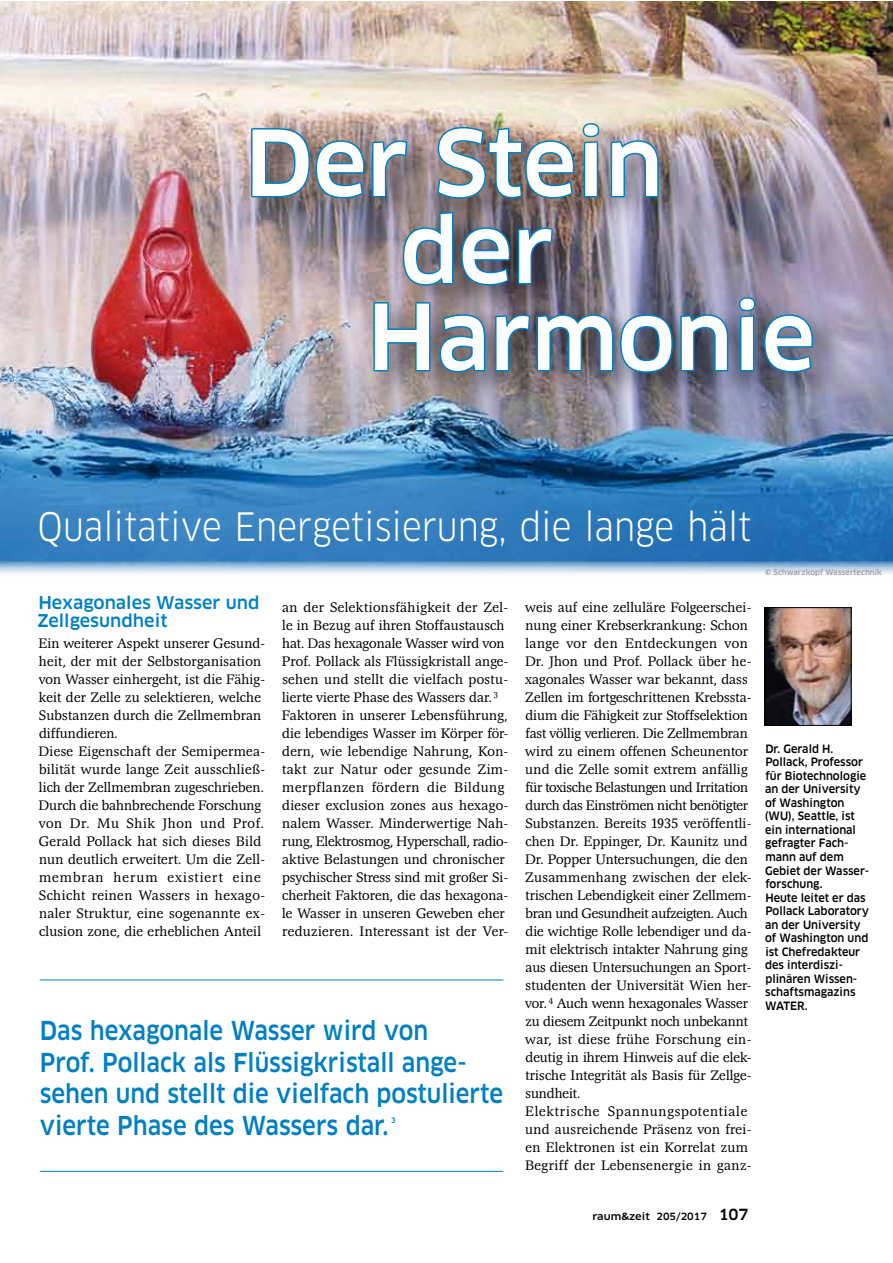
<style>
.page{position:relative;width:893px;height:1263px;background:#fff}
.page>*{position:absolute;margin:0;border:0;box-sizing:border-box;transform-origin:0 0}
.t1{font:500 expanded 88.5px "Clan Pro";color:#fff;scale:.9 1}
.t2{font:38.25px "Clan Pro";color:#fff;scale:.9 1}
.t3{font:500 expanded 25.5px/31.5px "Clan Pro";color:#0080c2;scale:.8 1}
.t4{font:500 expanded 17.25px/18px "Clan Pro";color:#0080c2;scale:.9 1}
.t5{font:300 14.25px/18px "Magna T";letter-spacing:.01em;color:#000}
.t6{font:500 expanded 11.25px/13.5px "Clan Pro";color:#000;scale:.85 1}
.t7{font:500 expanded 9.75px "Clan Pro";color:#000}
.t8{font:500 expanded 7.5px "Clan Pro";color:#9c9e9f;scale:.9 1}
.t9{font:500 expanded 7.5px "Clan Pro";color:#0080c2;scale:.8 1}
.s1{font-size:15px}
</style>
<div class="page">
<img style="left:0;top:1px;width:892px;height:560px">
<svg style="left:0;top:561px;width:892px;height:97px"></svg>
<div style="left:272px;top:592px;width:243px;height:353px;background:#fff"></div>
<div style="left:515px;top:592px;width:243px;height:589px;background:#fff"></div>
<div style="left:28px;top:586px;width:243px;height:359px;background:#fff"></div>
<hr style="left:40px;top:979px;width:463px;height:1px;background:#0080c2">
<hr style="left:40px;top:1171px;width:463px;height:1px;background:#0080c2">
<div style="left:249px;top:115px;width:598px;height:285px;background:#000;opacity:.42"></div>
<svg style="left:250px;top:127px;width:159px;height:73px;background:#73818f"></svg>
<img style="left:435px;top:122px;width:166px;height:78px">
<svg style="left:609px;top:139px;width:51px;height:60px;background:#6d89a3"></svg>
<img style="left:401px;top:210px;width:153px;height:77px">
<svg style="left:372px;top:301px;width:60px;height:72px;background:#738796"></svg>
<svg style="left:438px;top:313px;width:49px;height:61px;background:#5b798f"></svg>
<svg style="left:493px;top:313px;width:237px;height:61px;background:#4b6781"></svg>
<svg style="left:737px;top:296px;width:77px;height:78px;background:#5c7798"></svg>
<img style="left:767px;top:609px;width:82px;height:115px">
<div style="left:765px;top:607px;width:86px;height:119px;border:1px solid #000"></div>
<h1 class="t1" style="left:245px;top:111px;width:466px">Der Stein</h1>
<h1 class="t1" style="left:401px;top:198px;width:172px">der</h1>
<h1 class="t1" style="left:367px;top:285px;width:499px">Harmonie</h1>
<h2 class="t2" style="left:38px;top:504px;width:795px">Qualitative Energetisierung, die lange hält</h2>
<p class="t4" style="left:37px;top:594px;width:248px">Hexagonales Wasser und<br>Zellgesundheit</p>
<p class="t5" style="left:39px;top:635px;width:228px">Ein weiterer Aspekt unserer Gesund&shy;heit, der mit der Selbstorganisation von Wasser einhergeht, ist die Fähig&shy;keit der Zelle zu selektieren, welche Substanzen durch die Zellmembran diffundieren.<br>Diese Eigenschaft der Semipermea&shy;bilität wurde lange Zeit ausschließ&shy;lich der Zellmembran zugeschrieben.<br>Durch die bahnbrechende Forschung von Dr. Mu Shik Jhon und Prof.<br>Gerald Pollack hat sich dieses Bild nun deutlich erweitert. Um die Zell&shy;membran herum existiert eine Schicht reinen Wassers in hexago&shy;naler Struktur, eine sogenannte ex&shy;clusion zone, die erheblichen Anteil</p>
<p class="t5" style="left:282px;top:599px;width:228px">an der Selektionsfähigkeit der Zel&shy;le in Bezug auf ihren Stoffaustausch hat. Das hexagonale Wasser wird von Prof. Pollack als Flüssigkristall ange&shy;sehen und stellt die vielfach postu&shy;lierte vierte Phase des Wassers dar. <sup>3<br></sup>Faktoren in unserer Lebensführung, die lebendiges Wasser im Körper för&shy;dern, wie lebendige Nahrung, Kon&shy;takt zur Natur oder gesunde Zim&shy;merpflanzen fördern die Bildung dieser exclusion zones aus hexago&shy;nalem Wasser. Minderwertige Nah&shy;rung, Elektrosmog, Hyperschall, radio&shy;aktive Belastungen und chronischer psychischer Stress sind mit großer Si&shy;cherheit Faktoren, die das hexagona&shy;le Wasser in unseren Geweben eher reduzieren. Interessant ist der Ver-</p>
<p class="t5" style="left:525px;top:599px;width:228px">weis auf eine zelluläre Folgeerschei&shy;nung einer Krebserkrankung: Schon lange vor den Entdeckungen von Dr. Jhon und Prof. Pollack über he&shy;xagonales Wasser war bekannt, dass Zellen im fortgeschrittenen Krebssta&shy;dium die Fähigkeit zur Stoffselektion fast völlig verlieren. Die Zellmembran wird zu einem offenen Scheunentor und die Zelle somit extrem anfällig für toxische Belastungen und Irritation durch das Einströmen nicht benötigter Substanzen. Bereits 1935 veröffentli&shy;chen Dr. Eppinger, Dr. Kaunitz und Dr. Popper Untersuchungen, die den Zusammenhang zwischen der elek&shy;trischen Lebendigkeit einer Zellmem&shy;bran und Gesundheit aufzeigten. Auch die wichtige Rolle lebendiger und da&shy;mit elektrisch intakter Nahrung ging aus diesen Untersuchungen an Sport&shy;studenten der Universität Wien her&shy;vor. <sup>4</sup> Auch wenn hexagonales Wasser zu diesem Zeitpunkt noch unbekannt war, ist diese frühe Forschung ein&shy;deutig in ihrem Hinweis auf die elek&shy;trische Integrität als Basis für Zellge&shy;sundheit.<br>Elektrische Spannungspotentiale und ausreichende Präsenz von frei&shy;en Elektronen ist ein Korrelat zum Begriff der Lebensenergie in ganz-</p>
<h3 class="t3" style="left:40px;top:1015px;width:581px">Das hexagonale Wasser wird von<br>Prof. Pollack als Flüssigkristall ange&shy;sehen und stellt die vielfach postulierte vierte Phase des Wassers dar.</h3>
<p class="t9" style="left:391px;top:1116px;width:7px">3</p>
<p class="t7" style="left:592px;top:1211px;width:157px">raum&amp;zeit 205/2017 <span class="s1">107</span></p>
<p class="t8" style="left:765px;top:568px;width:131px">© Schwarzkopf Wassertechnik</p>
<p class="t6" style="left:765px;top:742px;width:124px">Dr. Gerald H.<br>Pollack, Professor für Biotechnologie an der University of Washington (WU), Seattle, ist ein international gefragter Fach&shy;mann auf dem<br>Gebiet der Wasser&shy;forschung.<br>Heute leitet er das<br>Pollack Laboratory an der University of Washington und ist Chefredakteur des interdiszi&shy;plinären Wissen&shy;schaftsmagazins<br>WATER.</p>
</div>
